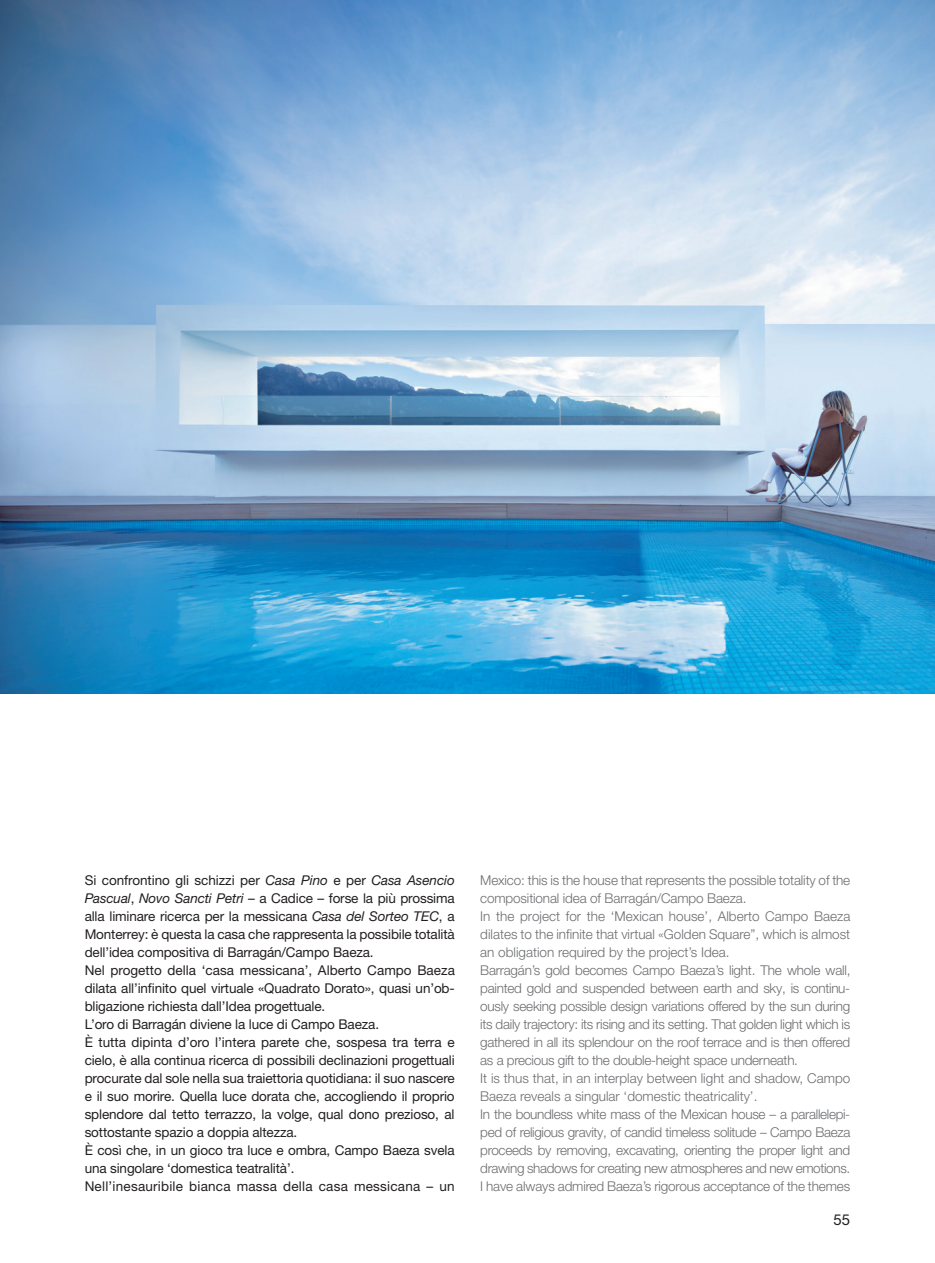
<style>
.page{position:relative;width:935px;height:1263px;background:#fff}
.page>*{position:absolute;margin:0;border:0;box-sizing:border-box;transform-origin:0 0}
.t1{font:15px "Helvetica Neue LT Pro";color:#231f20}
.t2{font:300 13.5px/18px "Helvetica Neue LT Pro";letter-spacing:-.02em;color:#6c6d70}
.t3{font:13.5px/18px "Helvetica Neue LT Pro";letter-spacing:-.01em;color:#231f20}
.s1{font-style:italic}
</style>
<div class="page">
<img style="left:0;top:0;width:935px;height:693px">
<p class="t3" style="left:85px;top:870px;width:372px">Si confrontino gli schizzi per <span class="s1">Casa Pino</span> e per <span class="s1">Casa Asencio Pascual</span>, <span class="s1">Novo Sancti Petri</span> – a Cadice – forse la più prossima alla liminare ricerca per la messicana <span class="s1">Casa del Sorteo TEC</span>, a Monterrey: è questa la casa che rappresenta la possibile totalità dell’idea compositiva di Barragán/Campo Baeza.<br>Nel progetto della ‘casa messicana’, Alberto Campo Baeza dilata all’infinito quel virtuale «Quadrato Dorato», quasi un’ob&shy;bligazione richiesta dall’Idea progettuale.<br>L’oro di Barragán diviene la luce di Campo Baeza.<br>È tutta dipinta d’oro l’intera parete che, sospesa tra terra e cielo, è alla continua ricerca di possibili declinazioni progettuali procurate dal sole nella sua traiettoria quotidiana: il suo nascere e il suo morire. Quella luce dorata che, accogliendo il proprio splendore dal tetto terrazzo, la volge, qual dono prezioso, al sottostante spazio a doppia altezza.<br>È così che, in un gioco tra luce e ombra, Campo Baeza svela una singolare ‘domestica teatralità’.<br>Nell’inesauribile bianca massa della casa messicana – un</p>
<p class="t2" style="left:480px;top:870px;width:372px">Mexico: this is the house that represents the possible totality of the compositional idea of Barragán/Campo Baeza.<br>In the project for the ‘Mexican house’, Alberto Campo Baeza dilates to the infinite that virtual «Golden Square”, which is almost an obligation required by the project’s Idea.<br>Barragán’s gold becomes Campo Baeza’s light. The whole wall, painted gold and suspended between earth and sky, is continu&shy;ously seeking possible design variations offered by the sun during its daily trajectory: its rising and its setting. That golden light which is gathered in all its splendour on the roof terrace and is then offered as a precious gift to the double-height space underneath.<br>It is thus that, in an interplay between light and shadow, Campo Baeza reveals a singular ‘domestic theatricality’.<br>In the boundless white mass of the Mexican house – a parallelepi&shy;ped of religious gravity, of candid timeless solitude – Campo Baeza proceeds by removing, excavating, orienting the proper light and drawing shadows for creating new atmospheres and new emotions.<br>I have always admired Baeza’s rigorous acceptance of the themes</p>
<p class="t1" style="left:833px;top:1210px;width:18px">55</p>
</div>
